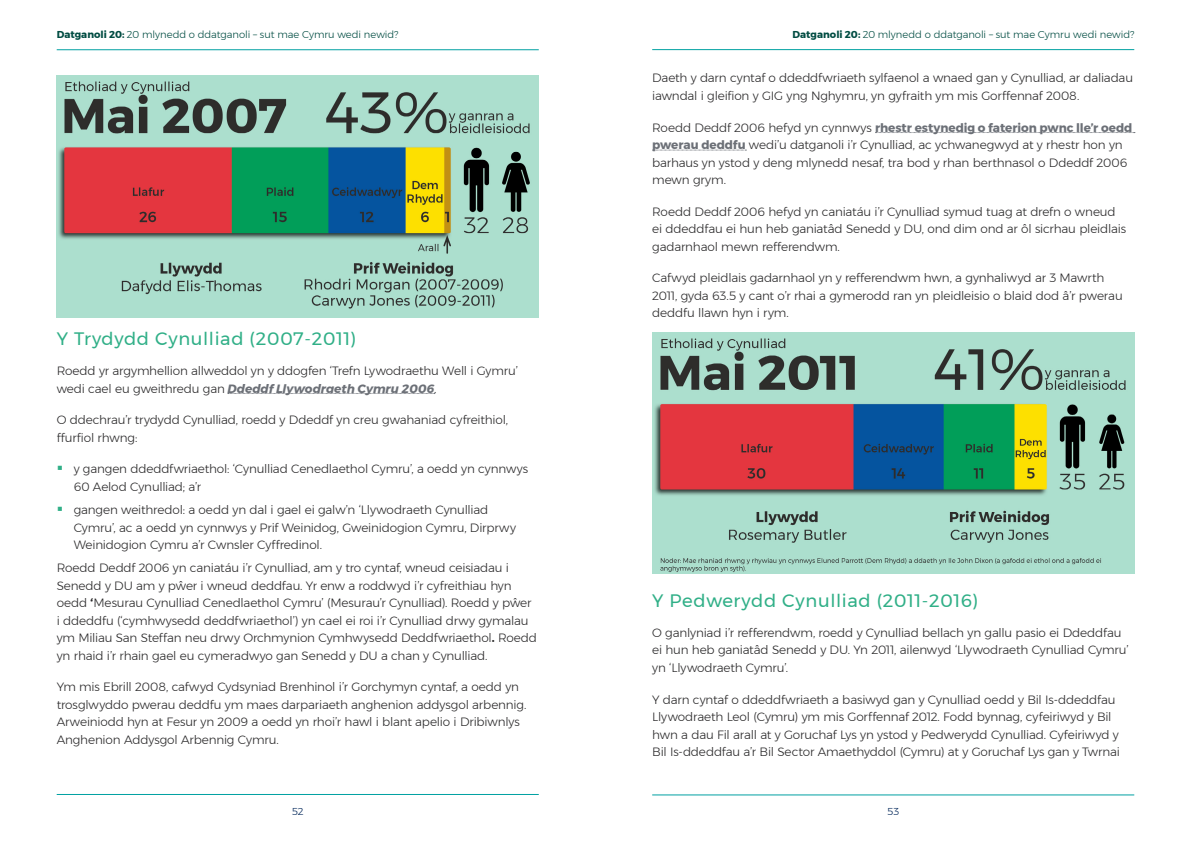
<style>
.page{position:relative;width:1191px;height:842px;background:#fff}
.page>*{position:absolute;margin:0;border:0;box-sizing:border-box;transform-origin:0 0}
.t1{font:18px "Montserrat";letter-spacing:.035em;color:#30af87}
.t2{font:300 12px/17.5px "Montserrat";letter-spacing:-.015em;color:#292829}
.t3{font:300 10px "Montserrat";letter-spacing:-.005em;color:#004c42}
.t4{font:300 10px "Montserrat";color:#002659}
.s1{font-weight:700}
.s2{font-weight:700;font-style:italic;color:#6c7077}
.s3{font-weight:700;color:#6c7077}
</style>
<div class="page">
<hr style="left:57px;top:794px;width:482px;height:1px;background:#00a1a2">
<hr style="left:652px;top:795px;width:482px;height:1px;background:#00a1a2">
<hr style="left:652px;top:49px;width:482px;height:1px;background:#00a1a2">
<hr style="left:57px;top:49px;width:482px;height:1px;background:#00a1a2">
<svg style="left:228px;top:393px;width:207px;height:1px"></svg>
<svg style="left:875px;top:132px;width:260px;height:1px"></svg>
<svg style="left:652px;top:150px;width:94px;height:1px"></svg>
<img style="left:57px;top:76px;width:482px;height:241px">
<img style="left:652px;top:332px;width:482px;height:242px">
<p class="t3" style="left:57px;top:27px;width:343px"><span class="s1">Datganoli 20:</span> 20 mlynedd o ddatganoli – sut mae Cymru wedi newid?</p>
<p class="t3" style="left:792px;top:27px;width:343px"><span class="s1">Datganoli 20:</span> 20 mlynedd o ddatganoli – sut mae Cymru wedi newid?</p>
<h1 class="t1" style="left:57px;top:325px;width:301px">Y Trydydd Cynulliad (2007-2011)</h1>
<p class="t2" style="left:57px;top:362px;width:463px">Roedd yr argymhellion allweddol yn y ddogfen ‘Trefn Lywodraethu Well i Gymru’ wedi cael eu gweithredu gan <span class="s2">Ddeddf Llywodraeth Cymru 2006</span>.</p>
<p class="t2" style="left:57px;top:411px;width:453px">O ddechrau’r trydydd Cynulliad, roedd y Ddeddf yn creu gwahaniad cyfreithiol, ffurfiol rhwng:</p>
<p class="t2" style="left:74px;top:460px;width:456px">y gangen ddeddfwriaethol: ‘Cynulliad Cenedlaethol Cymru’, a oedd yn cynnwys<br>60 Aelod Cynulliad; a’r</p>
<p class="t2" style="left:74px;top:501px;width:444px">gangen weithredol: a oedd yn dal i gael ei galw’n ‘Llywodraeth Cynulliad<br>Cymru’, ac a oedd yn cynnwys y Prif Weinidog, Gweinidogion Cymru, Dirprwy<br>Weinidogion Cymru a’r Cwnsler Cyffredinol.</p>
<p class="t2" style="left:57px;top:559px;width:482px">Roedd Deddf 2006 yn caniatáu i’r Cynulliad, am y tro cyntaf, wneud ceisiadau i Senedd y DU am y pŵer i wneud deddfau. Yr enw a roddwyd i’r cyfreithiau hyn oedd <span class="s1">‘</span>Mesurau Cynulliad Cenedlaethol Cymru’ (Mesurau’r Cynulliad). Roedd y pŵer i ddeddfu (‘cymhwysedd deddfwriaethol’) yn cael ei roi i’r Cynulliad drwy gymalau ym Miliau San Steffan neu drwy Orchmynion Cymhwysedd Deddfwriaethol<span class="s1">.</span> Roedd yn rhaid i’r rhain gael eu cymeradwyo gan Senedd y DU a chan y Cynulliad.</p>
<p class="t2" style="left:57px;top:678px;width:471px">Ym mis Ebrill 2008, cafwyd Cydsyniad Brenhinol i’r Gorchymyn cyntaf, a oedd yn trosglwyddo pwerau deddfu ym maes darpariaeth anghenion addysgol arbennig.<br>Arweiniodd hyn at Fesur yn 2009 a oedd yn rhoi’r hawl i blant apelio i Dribiwnlys Anghenion Addysgol Arbennig Cymru.</p>
<p class="t2" style="left:652px;top:69px;width:482px">Daeth y darn cyntaf o ddeddfwriaeth sylfaenol a wnaed gan y Cynulliad, ar daliadau iawndal i gleifion y GIG yng Nghymru, yn gyfraith ym mis Gorffennaf 2008.</p>
<p class="t2" style="left:652px;top:118px;width:482px">Roedd Deddf 2006 hefyd yn cynnwys <span class="s3">rhestr estynedig o faterion pwnc lle’r oedd pwerau deddfu</span> wedi’u datganoli i’r Cynulliad, ac ychwanegwyd at y rhestr hon yn barhaus yn ystod y deng mlynedd nesaf, tra bod y rhan berthnasol o Ddeddf 2006 mewn grym.</p>
<p class="t2" style="left:652px;top:203px;width:475px">Roedd Deddf 2006 hefyd yn caniatáu i’r Cynulliad symud tuag at drefn o wneud ei ddeddfau ei hun heb ganiatâd Senedd y DU, ond dim ond ar ôl sicrhau pleidlais gadarnhaol mewn refferendwm.</p>
<p class="t2" style="left:652px;top:269px;width:472px">Cafwyd pleidlais gadarnhaol yn y refferendwm hwn, a gynhaliwyd ar 3 Mawrth<br>2011, gyda 63.5 y cant o’r rhai a gymerodd ran yn pleidleisio o blaid dod â’r pwerau deddfu llawn hyn i rym.</p>
<h1 class="t1" style="left:652px;top:586px;width:328px">Y Pedwerydd Cynulliad (2011-2016)</h1>
<p class="t2" style="left:652px;top:624px;width:478px">O ganlyniad i’r refferendwm, roedd y Cynulliad bellach yn gallu pasio ei Ddeddfau ei hun heb ganiatâd Senedd y DU. Yn 2011, ailenwyd ‘Llywodraeth Cynulliad Cymru’ yn ‘Llywodraeth Cymru’.</p>
<p class="t2" style="left:652px;top:690px;width:469px">Y darn cyntaf o ddeddfwriaeth a basiwyd gan y Cynulliad oedd y Bil Is-ddeddfau Llywodraeth Leol (Cymru) ym mis Gorffennaf 2012. Fodd bynnag, cyfeiriwyd y Bil hwn a dau Fil arall at y Goruchaf Lys yn ystod y Pedwerydd Cynulliad. Cyfeiriwyd y Bil Is-ddeddfau a’r Bil Sector Amaethyddol (Cymru) at y Goruchaf Lys gan y Twrnai</p>
<p class="t4" style="left:292px;top:804px;width:13px">52</p>
<p class="t4" style="left:887px;top:804px;width:13px">53</p>
</div>
